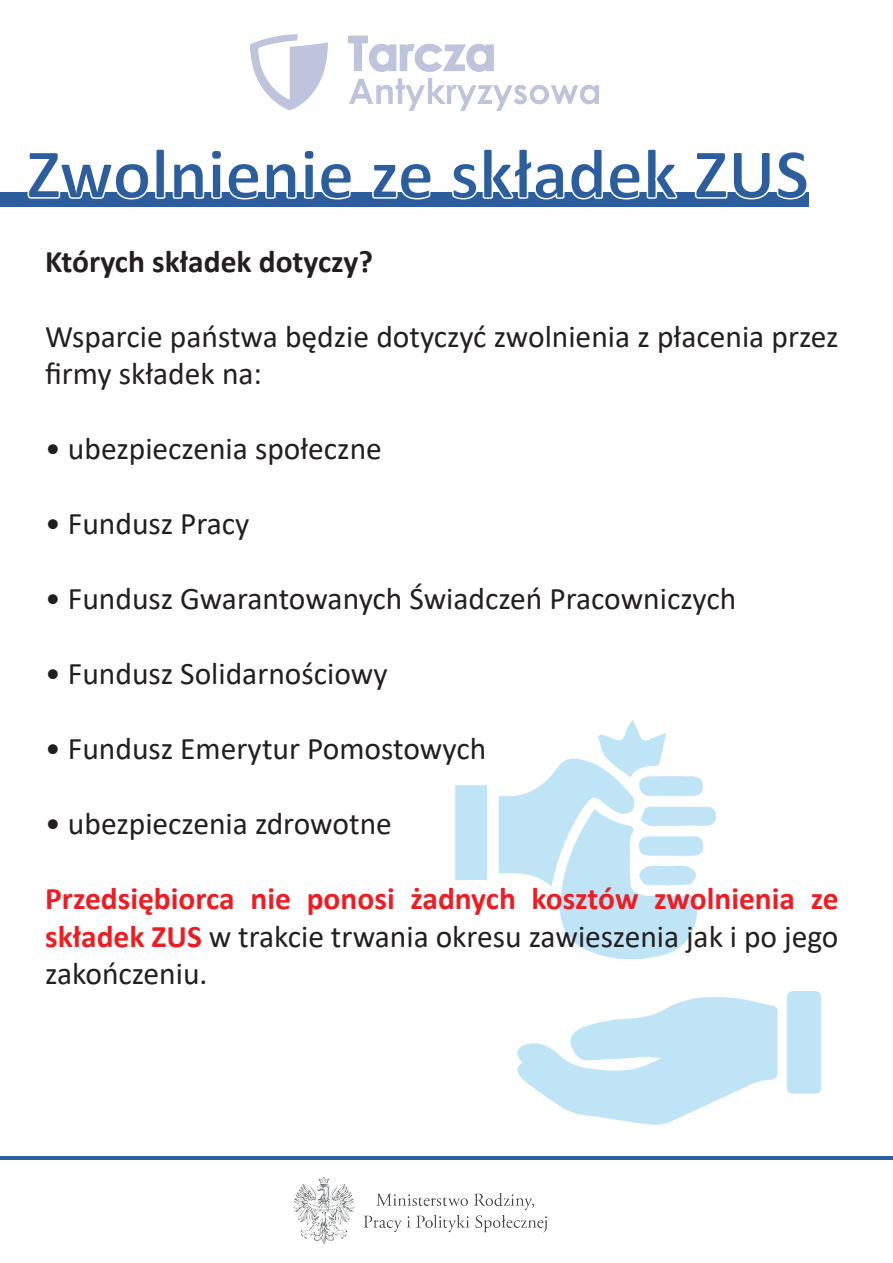
<style>
.page{position:relative;width:893px;height:1263px;background:#fff}
.page>*{position:absolute;margin:0;border:0;box-sizing:border-box;transform-origin:0 0}
.t1{font:700 72px "Calibri";color:#2c5e9d}
.t2{font:31.5px/37.5px "Calibri";color:#231f20}
.t3{font:700 31.5px/37.5px "Calibri";color:#ee1d23;text-align:justify}
.t4{font:700 31.5px "Calibri";color:#231f20}
.s1{font-weight:400;color:#231f20}
</style>
<div class="page">
<img style="left:455px;top:719px;width:367px;height:406px">
<div style="left:0;top:192px;width:808px;height:15px;background:#2c5e9d"></div>
<svg style="left:27px;top:192px;width:324px;height:8px"></svg>
<svg style="left:372px;top:192px;width:59px;height:8px"></svg>
<svg style="left:452px;top:192px;width:226px;height:8px"></svg>
<svg style="left:694px;top:192px;width:115px;height:8px"></svg>
<img style="left:250px;top:34px;width:349px;height:77px">
<img style="left:293px;top:1176px;width:254px;height:68px">
<hr style="left:0;top:1156px;width:893px;height:4px;background:#2c5e9d">
<h1 class="t1" style="left:27px;top:123px;width:784px">Zwolnienie ze składek ZUS</h1>
<p class="t4" style="left:45px;top:239px;width:329px">Których składek dotyczy?</p>
<p class="t2" style="left:45px;top:317px;width:795px">Wsparcie państwa będzie dotyczyć zwolnienia z płacenia przez firmy składek na:</p>
<p class="t2" style="left:45px;top:429px;width:338px">• ubezpieczenia społeczne</p>
<p class="t2" style="left:45px;top:504px;width:206px">• Fundusz Pracy</p>
<p class="t2" style="left:45px;top:579px;width:693px">• Fundusz Gwarantowanych Świadczeń Pracowniczych</p>
<p class="t2" style="left:45px;top:654px;width:344px">• Fundusz Solidarnościowy</p>
<p class="t2" style="left:45px;top:729px;width:443px">• Fundusz Emerytur Pomostowych</p>
<p class="t2" style="left:45px;top:804px;width:348px">• ubezpieczenia zdrowotne</p>
<p class="t3" style="left:45px;top:879px;width:795px">Przedsiębiorca nie ponosi żadnych kosztów zwolnienia ze składek ZUS <span class="s1">w trakcie trwania okresu zawieszenia jak i po jego zakończeniu.</span></p>
</div>
